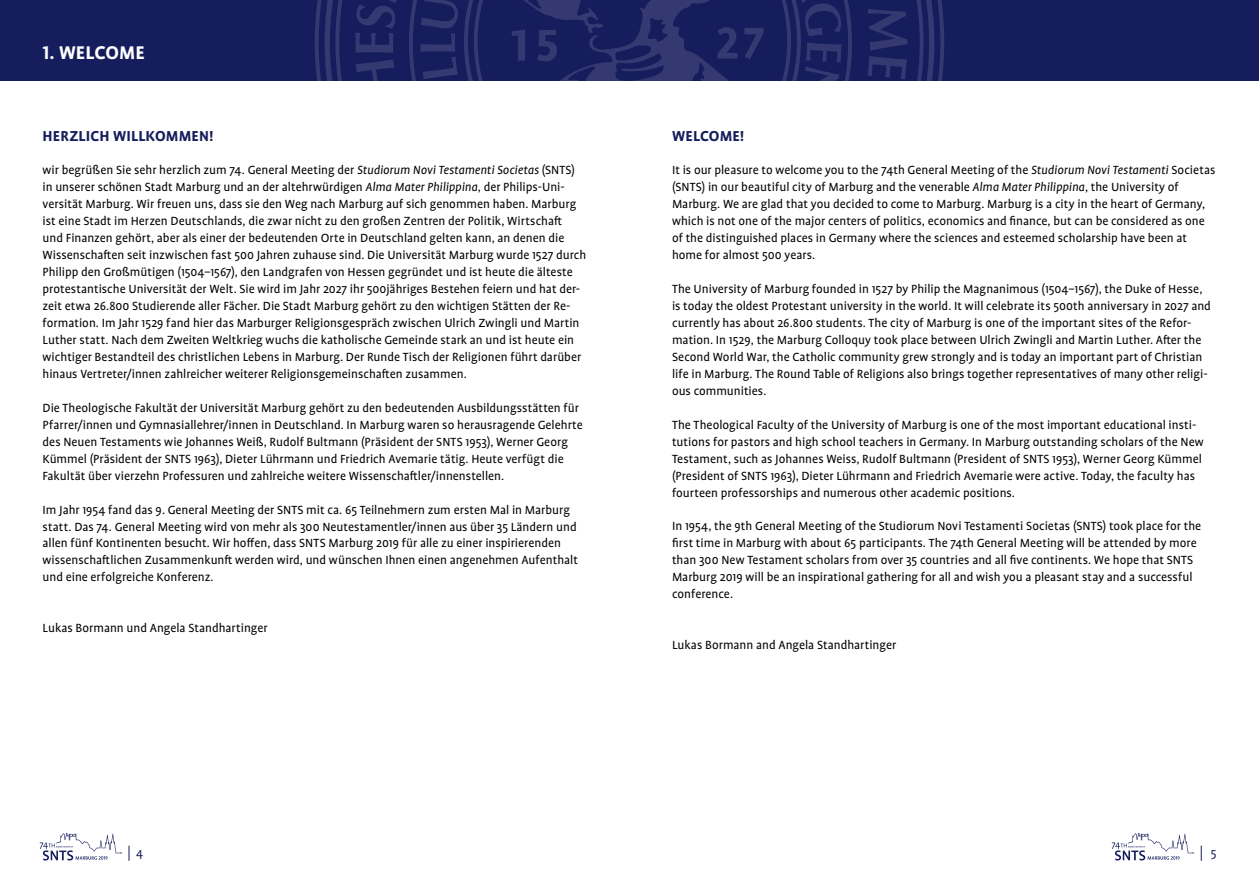
<style>
.page{position:relative;width:1259px;height:893px;background:#fff}
.page>*{position:absolute;margin:0;border:0;box-sizing:border-box;transform-origin:0 0}
.t1{font:700 21px "Profile Pro";letter-spacing:.005em;color:#fff}
.t2{font:700 16.5px "Profile Pro";letter-spacing:.01em;color:#161d5c}
.t3{font:13.5px/17px "Profile Pro";color:#000}
.t4{font:13.5px "Profile Pro";color:#161d5c}
.s1{font-style:italic}
</style>
<div class="page">
<svg style="left:40px;top:833px;width:82px;height:27px"></svg>
<svg style="left:1111px;top:833px;width:83px;height:27px"></svg>
<svg style="left:129px;top:846px;width:1px;height:14px"></svg>
<svg style="left:1201px;top:846px;width:1px;height:14px"></svg>
<div style="left:0;top:0;width:629px;height:81px;background:#161d5c"></div>
<div style="left:629px;top:0;width:630px;height:81px;background:#161d5c"></div>
<svg style="left:315px;top:0;width:629px;height:81px"></svg>
<svg style="left:335px;top:0;width:588px;height:81px"></svg>
<svg style="left:355px;top:59px;width:42px;height:22px"></svg>
<svg style="left:355px;top:0;width:46px;height:53px"></svg>
<svg style="left:867px;top:9px;width:40px;height:70px"></svg>
<svg style="left:409px;top:0;width:443px;height:81px"></svg>
<h1 class="t1" style="left:43px;top:40px;width:104px">1. WELCOME</h1>
<p class="t2" style="left:43px;top:126px;width:172px">HERZLICH WILLKOMMEN!</p>
<p class="t3" style="left:43px;top:162px;width:545px">wir begrüßen Sie sehr herzlich zum 74. General Meeting der <span class="s1">Studiorum Novi Testamenti Societas</span> (SNTS) in unserer schönen Stadt Marburg und an der altehrwürdigen <span class="s1">Alma Mater Philippina</span>, der Philips-Uni&shy;versität Marburg. Wir freuen uns, dass sie den Weg nach Marburg auf sich genommen haben. Marburg ist eine Stadt im Herzen Deutschlands, die zwar nicht zu den großen Zentren der Politik, Wirtschaft<br>und Finanzen gehört, aber als einer der bedeutenden Orte in Deutschland gelten kann, an denen die Wissenschaften seit inzwischen fast 500 Jahren zuhause sind. Die Universität Marburg wurde 1527 durch Philipp den Großmütigen (1504–1567), den Landgrafen von Hessen gegründet und ist heute die älteste protestantische Universität der Welt. Sie wird im Jahr 2027 ihr 500jähriges Bestehen feiern und hat der&shy;zeit etwa 26.800 Studierende aller Fächer. Die Stadt Marburg gehört zu den wichtigen Stätten der Re&shy;formation. Im Jahr 1529 fand hier das Marburger Religionsgespräch zwischen Ulrich Zwingli und Martin Luther statt. Nach dem Zweiten Weltkrieg wuchs die katholische Gemeinde stark an und ist heute ein wichtiger Bestandteil des christlichen Lebens in Marburg. Der Runde Tisch der Religionen führt darüber hinaus Vertreter/innen zahlreicher weiterer Religionsgemeinschaften zusammen.</p>
<p class="t3" style="left:43px;top:400px;width:542px">Die Theologische Fakultät der Universität Marburg gehört zu den bedeutenden Ausbildungsstätten für Pfarrer/innen und Gymnasiallehrer/innen in Deutschland. In Marburg waren so herausragende Gelehrte des Neuen Testaments wie Johannes Weiß, Rudolf Bultmann (Präsident der SNTS 1953), Werner Georg Kümmel (Präsident der SNTS 1963), Dieter Lührmann und Friedrich Avemarie tätig. Heute verfügt die Fakultät über vierzehn Professuren und zahlreiche weitere Wissenschaftler/innenstellen.</p>
<p class="t3" style="left:43px;top:501px;width:537px">Im Jahr 1954 fand das 9. General Meeting der SNTS mit ca. 65 Teilnehmern zum ersten Mal in Marburg statt. Das 74. General Meeting wird von mehr als 300 Neutestamentler/innen aus über 35 Ländern und allen fünf Kontinenten besucht. Wir hoffen, dass SNTS Marburg 2019 für alle zu einer inspirierenden wissenschaftlichen Zusammenkunft werden wird, und wünschen Ihnen einen angenehmen Aufenthalt und eine erfolgreiche Konferenz.</p>
<p class="t3" style="left:43px;top:620px;width:227px">Lukas Bormann und Angela Standhartinger</p>
<p class="t2" style="left:672px;top:126px;width:74px">WELCOME!</p>
<p class="t3" style="left:672px;top:162px;width:545px">It is our pleasure to welcome you to the 74th General Meeting of the <span class="s1">Studiorum Novi Testamenti</span> Societas (SNTS) in our beautiful city of Marburg and the venerable <span class="s1">Alma Mater Philippina</span>, the University of Marburg. We are glad that you decided to come to Marburg. Marburg is a city in the heart of Germany, which is not one of the major centers of politics, economics and finance, but can be considered as one of the distinguished places in Germany where the sciences and esteemed scholarship have been at home for almost 500 years.</p>
<p class="t3" style="left:672px;top:281px;width:540px">The University of Marburg founded in 1527 by Philip the Magnanimous (1504–1567), the Duke of Hesse, is today the oldest Protestant university in the world. It will celebrate its 500th anniversary in 2027 and currently has about 26.800 students. The city of Marburg is one of the important sites of the Refor&shy;mation. In 1529, the Marburg Colloquy took place between Ulrich Zwingli and Martin Luther. After the Second World War, the Catholic community grew strongly and is today an important part of Christian life in Marburg. The Round Table of Religions also brings together representatives of many other religi&shy;ous communities.</p>
<p class="t3" style="left:672px;top:417px;width:533px">The Theological Faculty of the University of Marburg is one of the most important educational insti&shy;tutions for pastors and high school teachers in Germany. In Marburg outstanding scholars of the New Testament, such as Johannes Weiss, Rudolf Bultmann (President of SNTS 1953), Werner Georg Kümmel (President of SNTS 1963), Dieter Lührmann and Friedrich Avemarie were active. Today, the faculty has fourteen professorships and numerous other academic positions.</p>
<p class="t3" style="left:672px;top:518px;width:531px">In 1954, the 9th General Meeting of the Studiorum Novi Testamenti Societas (SNTS) took place for the first time in Marburg with about 65 participants. The 74th General Meeting will be attended by more than 300 New Testament scholars from over 35 countries and all five continents. We hope that SNTS Marburg 2019 will be an inspirational gathering for all and wish you a pleasant stay and a successful conference.</p>
<p class="t3" style="left:672px;top:637px;width:226px">Lukas Bormann and Angela Standhartinger</p>
<p class="t4" style="left:136px;top:845px;width:8px">4</p>
<p class="t4" style="left:1210px;top:845px;width:7px">5</p>
</div>
